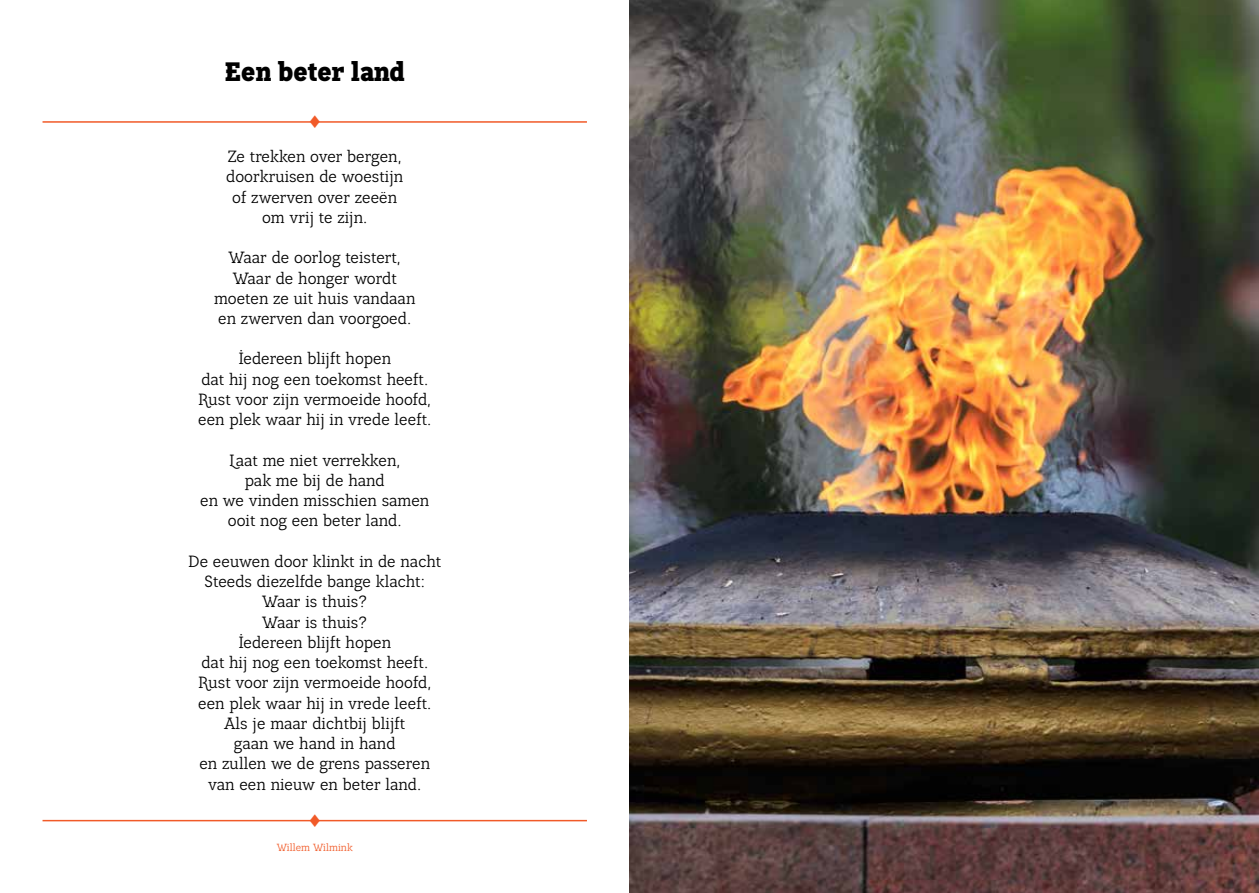
<style>
.page{position:relative;width:1259px;height:893px;background:#fff}
.page>*{position:absolute;margin:0;border:0;box-sizing:border-box;transform-origin:0 0}
.t1{font:900 27px "Lean OFY";color:#000}
.t2{font:16.5px/20.2px "Lean OFY";color:#000;text-align:center}
.t3{font:10.5px "Lean OFY";color:#f15a28}
</style>
<div class="page">
<hr style="left:43px;top:121px;width:544px;height:2px;background:#f15a28">
<hr style="left:43px;top:820px;width:544px;height:1px;background:#f15a28">
<img style="left:629px;top:0;width:630px;height:893px">
<svg style="left:310px;top:121px;width:10px;height:2px"></svg>
<svg style="left:310px;top:819px;width:10px;height:3px"></svg>
<h1 class="t1" style="left:225px;top:54px;width:182px">Een beter land</h1>
<p class="t2" style="left:226px;top:146px;width:178px">Ze trekken over bergen, doorkruisen de woestijn of zwerven over zeeën om vrij te zijn.</p>
<p class="t2" style="left:214px;top:248px;width:203px">Waar de oorlog teistert,<br>Waar de honger wordt moeten ze uit huis vandaan en zwerven dan voorgoed.</p>
<p class="t2" style="left:198px;top:349px;width:235px">Iedereen blijft hopen<br>dat hij nog een toekomst heeft.<br>Rust voor zijn vermoeide hoofd, een plek waar hij in vrede leeft.</p>
<p class="t2" style="left:200px;top:450px;width:231px">Laat me niet verrekken,<br>pak me bij de hand<br>en we vinden misschien samen ooit nog een beter land.</p>
<p class="t2" style="left:188px;top:551px;width:255px">De eeuwen door klinkt in de nacht<br>Steeds diezelfde bange klacht:<br>Waar is thuis?<br>Waar is thuis?<br>Iedereen blijft hopen<br>dat hij nog een toekomst heeft.<br>Rust voor zijn vermoeide hoofd, een plek waar hij in vrede leeft.<br>Als je maar dichtbij blijft<br>gaan we hand in hand<br>en zullen we de grens passeren van een nieuw en beter land.</p>
<p class="t3" style="left:277px;top:841px;width:77px">Willem Wilmink</p>
</div>
